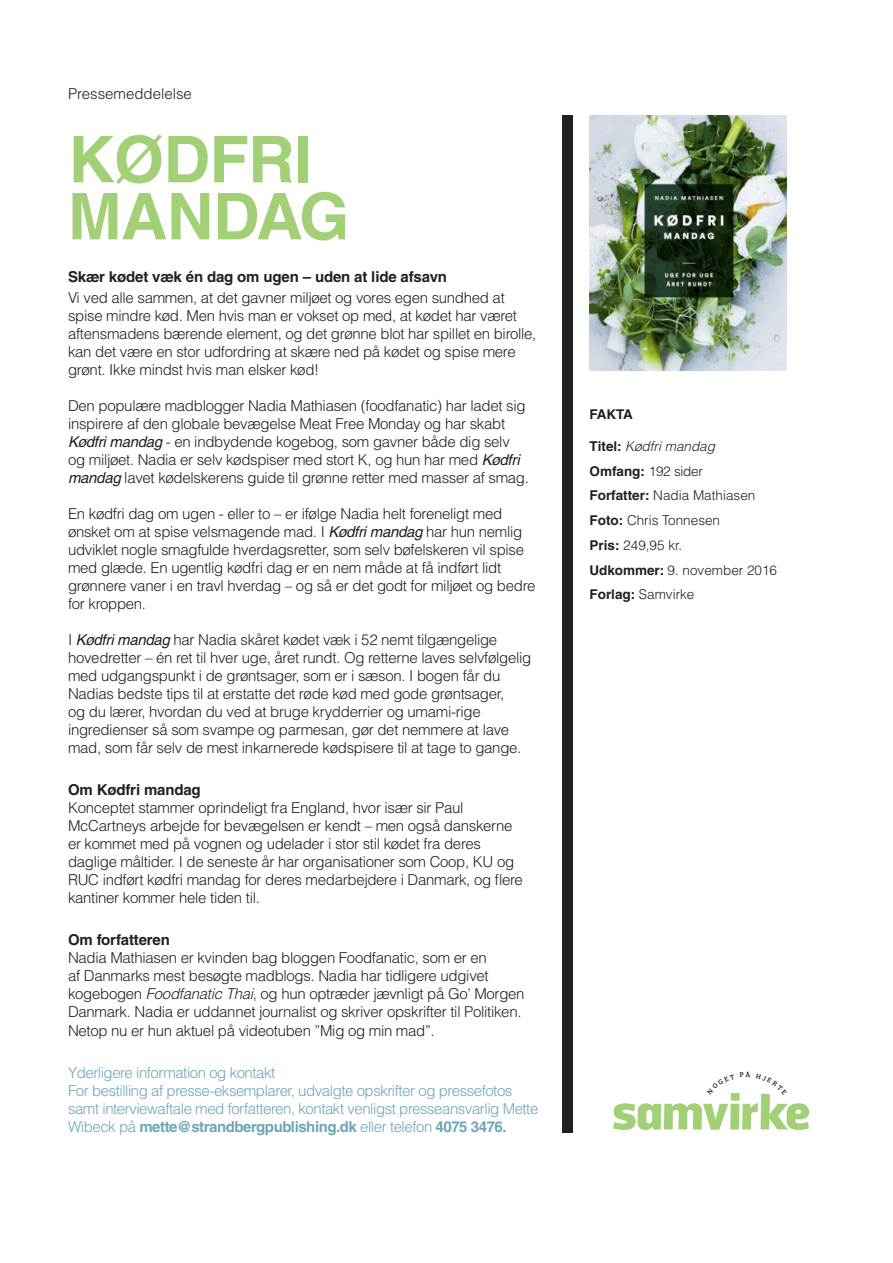
<style>
.page{position:relative;width:893px;height:1263px;background:#fff}
.page>*{position:absolute;margin:0;border:0;box-sizing:border-box;transform-origin:0 0}
.t1{font:700 64.5px/57px "Helvetica";letter-spacing:-.01em;color:#a1d076}
.t2{font:300 15px/18px "Helvetica";letter-spacing:-.02em;color:#231f20}
.t3{font:300 15px/18px "Helvetica";letter-spacing:-.03em;color:#6da5b8}
.t4{font:700 15px "Helvetica";letter-spacing:-.01em;color:#231f20}
.t5{font:300 15px "Helvetica";color:#231f20}
.t6{font:300 13.5px/24.8px "Helvetica";color:#231f20}
.t7{font:700 13.5px "Helvetica";letter-spacing:-.04em;color:#231f20}
.s1{font-weight:400;font-style:italic}
.s2{font-style:italic}
.s3{font-weight:700}
</style>
<div class="page">
<div style="left:562px;top:115px;width:11px;height:1018px;background:#231f20"></div>
<img style="left:590px;top:115px;width:196px;height:256px">
<svg style="left:613px;top:1093px;width:196px;height:37px"></svg>
<p class="t5" style="left:68px;top:84px;width:125px">Pressemeddelelse</p>
<h1 class="t1" style="left:68px;top:130px;width:283px">KØDFRI<br>MANDAG</h1>
<p class="t4" style="left:68px;top:267px;width:381px">Skær kødet væk én dag om ugen – uden at lide afsavn</p>
<p class="t2" style="left:68px;top:288px;width:470px">Vi ved alle sammen, at det gavner miljøet og vores egen sundhed at spise mindre kød. Men hvis man er vokset op med, at kødet har været aftensmadens bærende element, og det grønne blot har spillet en birolle, kan det være en stor udfordring at skære ned på kødet og spise mere grønt. Ikke mindst hvis man elsker kød!</p>
<p class="t2" style="left:68px;top:396px;width:462px">Den populære madblogger Nadia Mathiasen (foodfanatic) har ladet sig inspirere af den globale bevægelse Meat Free Monday og har skabt <span class="s1">Kødfri mandag</span> - en indbydende kogebog, som gavner både dig selv og miljøet. Nadia er selv kødspiser med stort K, og hun har med <span class="s1">Kødfri mandag</span> lavet kødelskerens guide til grønne retter med masser af smag.</p>
<p class="t2" style="left:68px;top:504px;width:469px">En kødfri dag om ugen - eller to – er ifølge Nadia helt foreneligt med ønsket om at spise velsmagende mad. I <span class="s1">Kødfri mandag</span> har hun nemlig udviklet nogle smagfulde hverdagsretter, som selv bøfelskeren vil spise med glæde. En ugentlig kødfri dag er en nem måde at få indført lidt grønnere vaner i en travl hverdag – og så er det godt for miljøet og bedre for kroppen.</p>
<p class="t2" style="left:68px;top:630px;width:465px">I <span class="s1">Kødfri mandag</span> har Nadia skåret kødet væk i 52 nemt tilgængelige hovedretter – én ret til hver uge, året rundt. Og retterne laves selvfølgelig med udgangspunkt i de grøntsager, som er i sæson. I bogen får du Nadias bedste tips til at erstatte det røde kød med gode grøntsager,<br>og du lærer, hvordan du ved at bruge krydderrier og umami-rige ingredienser så som svampe og parmesan, gør det nemmere at lave mad, som får selv de mest inkarnerede kødspisere til at tage to gange.</p>
<p class="t4" style="left:68px;top:780px;width:134px">Om Kødfri mandag</p>
<p class="t2" style="left:68px;top:798px;width:456px">Konceptet stammer oprindeligt fra England, hvor især sir Paul McCartneys arbejde for bevægelsen er kendt – men også danskerne er kommet med på vognen og udelader i stor stil kødet fra deres daglige måltider. I de seneste år har organisationer som Coop, KU og RUC indført kødfri mandag for deres medarbejdere i Danmark, og flere kantiner kommer hele tiden til.</p>
<p class="t4" style="left:68px;top:930px;width:103px">Om forfatteren</p>
<p class="t2" style="left:68px;top:948px;width:458px">Nadia Mathiasen er kvinden bag bloggen Foodfanatic, som er en<br>af Danmarks mest besøgte madblogs. Nadia har tidligere udgivet kogebogen <span class="s2">Foodfanatic Thai</span>, og hun optræder jævnligt på Go’ Morgen Danmark. Nadia er uddannet journalist og skriver opskrifter til Politiken.<br>Netop nu er hun aktuel på videotuben ”Mig og min mad”.</p>
<p class="t3" style="left:68px;top:1063px;width:472px">Yderligere information og kontakt<br>For bestilling af presse-eksemplarer, udvalgte opskrifter og pressefotos samt interviewaftale med forfatteren, kontakt venligst presseansvarlig Mette Wibeck på <span class="s3">mette@strandbergpublishing.dk</span> eller telefon <span class="s3">4075 3476.</span></p>
<p class="t7" style="left:590px;top:406px;width:45px">FAKTA</p>
<p class="t6" style="left:590px;top:433px;width:189px"><span class="s3">Titel:</span> <span class="s2">Kødfri mandag<br></span><span class="s3">Omfang:</span> 192 sider<br><span class="s3">Forfatter:</span> Nadia Mathiasen<br><span class="s3">Foto:</span> Chris Tonnesen<br><span class="s3">Pris:</span> 249,95 kr.<br><span class="s3">Udkommer:</span> 9. november 2016<br><span class="s3">Forlag:</span> Samvirke</p>
</div>
